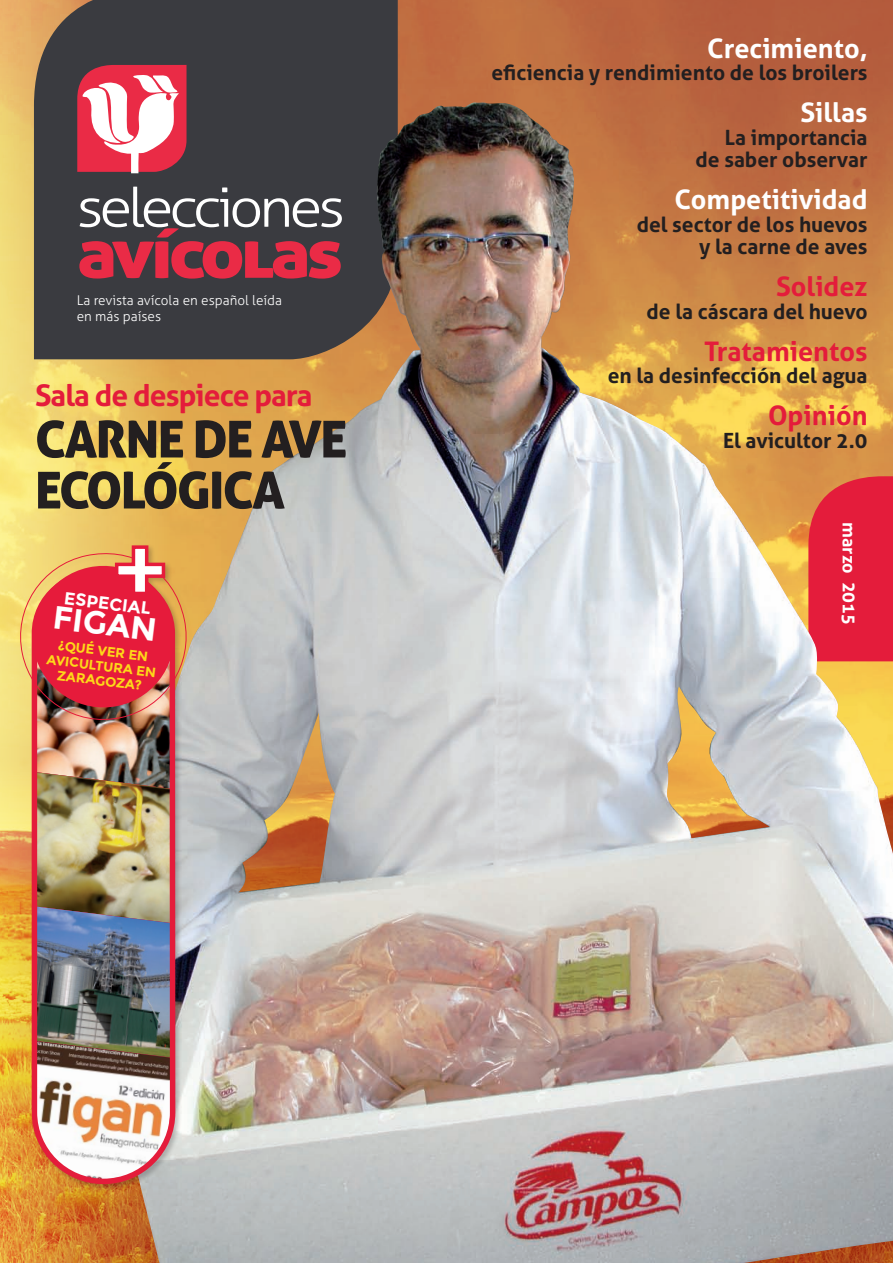
<style>
.page{position:relative;width:893px;height:1263px;background:#fff}
.page>*{position:absolute;margin:0;border:0;box-sizing:border-box;transform-origin:0 0}
.t1{font:51px "Aller Display";letter-spacing:-.03em;color:#231f20}
.t2{font:700 32.25px "Montserrat";color:#fff}
.t3{font:700 30px "Aller";letter-spacing:-.03em;color:#e41c3b}
.t4{font:700 27px "Aller";color:#fff}
.t5{font:700 27px "Aller";color:#e41c3b}
.t6{font:700 21px "Aller";color:#231f20}
.t7{font:700 18px "Aller";color:#fff}
.t8{font:700 17.4px "Montserrat";color:#fff}
.t9{font:300 13.5px "Aller";color:#fff}
.t10{font:700 13.5px/15px "Montserrat";color:#fdd819;text-align:center}
</style>
<div class="page">
<svg style="left:398px;top:0;width:495px;height:104px;background:#ba663f"></svg>
<svg style="left:0;top:0;width:132px;height:1263px;background:#ebc260"></svg>
<div style="left:34px;top:0;width:364px;height:359px;background:#3a3b40"></div>
<svg style="left:77px;top:65px;width:110px;height:108px"></svg>
<svg style="left:79px;top:187px;width:53px;height:92px;background:#804b56"></svg>
<img style="left:132px;top:104px;width:761px;height:1159px">
<img style="left:13px;top:544px;width:181px;height:637px">
<p class="t9" style="left:77px;top:292px;width:207px">La revista avícola en español leída</p>
<p class="t9" style="left:77px;top:308px;width:86px">en más países</p>
<p class="t3" style="left:35px;top:377px;width:279px">Sala de despiece para</p>
<p class="t1" style="left:35px;top:407px;width:314px">CARNE DE AVE</p>
<p class="t1" style="left:35px;top:458px;width:251px">ECOLÓGICA</p>
<p class="t8" style="left:66px;top:588px;width:88px;rotate:7deg">ESPECIAL</p>
<p class="t2" style="left:55px;top:598px;width:106px;rotate:7deg">FIGAN</p>
<p class="t10" style="left:49px;top:637px;width:112px;rotate:7deg">¿QUÉ VER EN<br>AVICULTURA EN<br>ZARAGOZA?</p>
<p class="t4" style="left:707px;top:31px;width:162px">Crecimiento,</p>
<p class="t6" style="left:491px;top:60px;width:378px">eficiencia y rendimiento de los broilers</p>
<p class="t4" style="left:800px;top:96px;width:69px">Sillas</p>
<p class="t6" style="left:725px;top:124px;width:144px">La importancia</p>
<p class="t6" style="left:696px;top:147px;width:173px">de saber observar</p>
<p class="t4" style="left:675px;top:183px;width:195px">Competitividad</p>
<p class="t6" style="left:637px;top:211px;width:232px">del sector de los huevos</p>
<p class="t6" style="left:699px;top:234px;width:170px">y la carne de aves</p>
<p class="t5" style="left:776px;top:270px;width:93px">Solidez</p>
<p class="t6" style="left:647px;top:298px;width:222px">de la cáscara del huevo</p>
<p class="t5" style="left:704px;top:334px;width:165px">Tratamientos</p>
<p class="t6" style="left:608px;top:363px;width:261px">en la desinfección del agua</p>
<p class="t5" style="left:768px;top:399px;width:101px">Opinión</p>
<p class="t6" style="left:723px;top:427px;width:146px">El avicultor 2.0</p>
<p class="t7" style="left:860px;top:522px;width:104px;rotate:90deg">marzo 2015</p>
</div>
